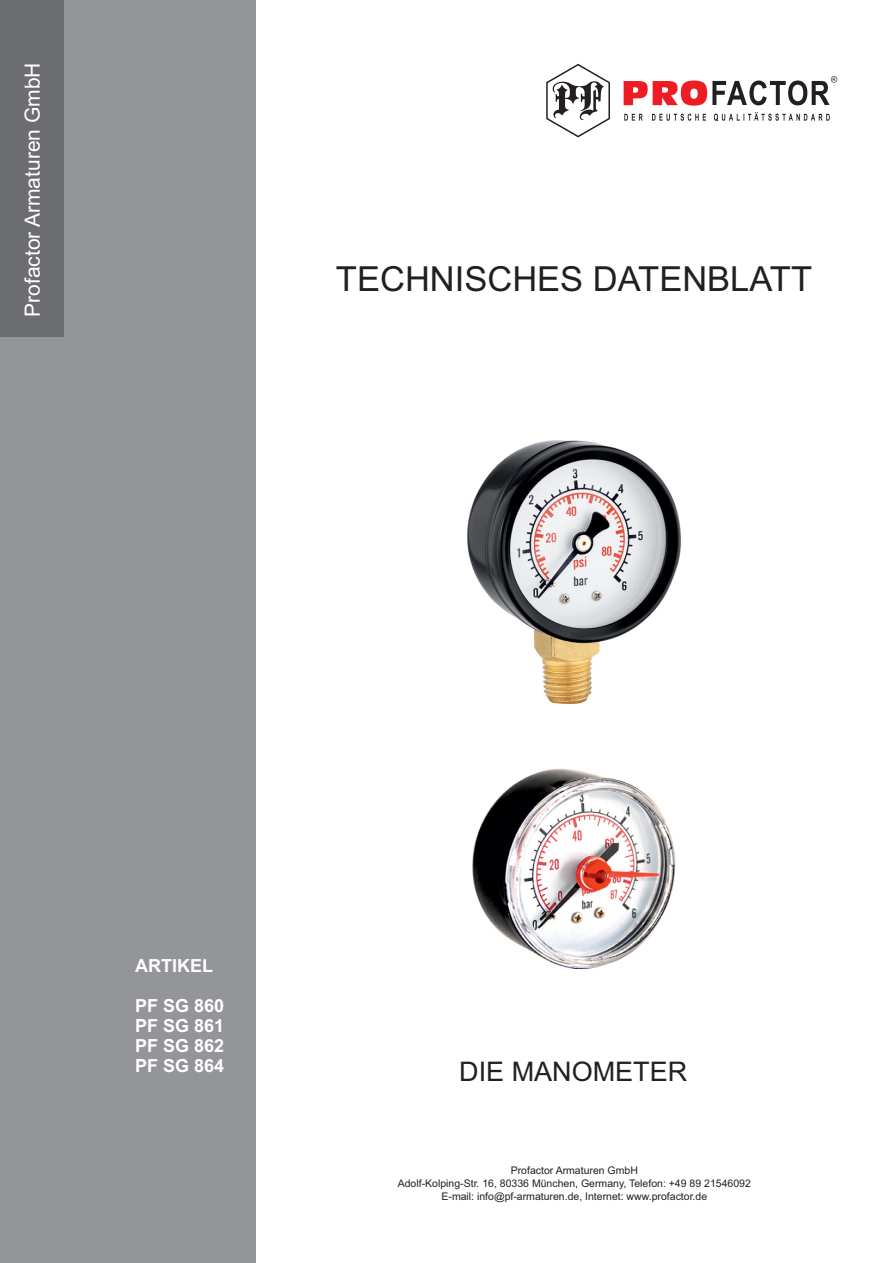
<style>
.page{position:relative;width:893px;height:1263px;background:#fff}
.page>*{position:absolute;margin:0;border:0;box-sizing:border-box;transform-origin:0 0}
.t1{font:34.5px "Arial";color:#231f20}
.t2{font:27px "Arial";color:#231f20}
.t3{font:21px "Arial";color:#fff}
.t4{font:700 18px/20.1px "Arial";color:#fff;text-align:justify}
.t5{font:10.5px/12.9px "Arial";color:#231f20;text-align:center}
</style>
<div class="page">
<svg style="left:546px;top:64px;width:64px;height:73px"></svg>
<svg style="left:624px;top:112px;width:206px;height:9px"></svg>
<svg style="left:624px;top:76px;width:213px;height:30px"></svg>
<div style="left:0;top:0;width:255px;height:1263px;background:#939598"></div>
<div style="left:0;top:0;width:64px;height:336px;background:#6c6d70"></div>
<img style="left:468px;top:441px;width:212px;height:262px">
<img style="left:473px;top:768px;width:202px;height:200px">
<h3 class="t3" style="left:24px;top:317px;width:256px;rotate:-90deg">Profactor Armaturen GmbH</h3>
<h1 class="t1" style="left:336px;top:266px;width:478px">TECHNISCHES DATENBLATT</h1>
<h3 class="t4" style="left:135px;top:957px;width:79px">ARTIKEL</h3>
<h3 class="t4" style="left:135px;top:997px;width:91px">PF SG 860<br>PF SG 861<br>PF SG 862<br>PF SG 864</h3>
<h2 class="t2" style="left:459px;top:1061px;width:230px">DIE MANOMETER</h2>
<p class="t5" style="left:398px;top:1165px;width:355px">Profactor Armaturen GmbH<br>Adolf-Kolping-Str. 16, 80336 München, Germany, Telefon: +49 89 21546092<br>E-mail: info@pf-armaturen.de, Internet: www.profactor.de</p>
</div>
